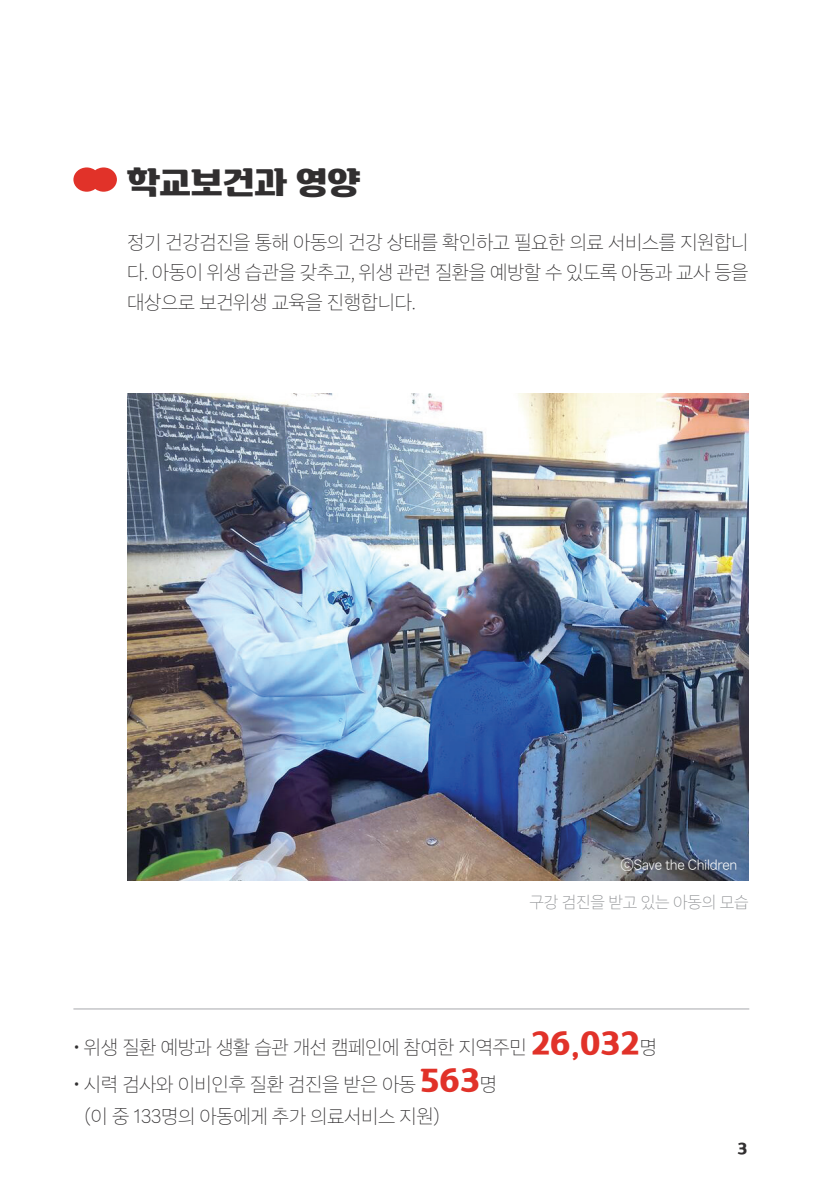
<style>
.page{position:relative;width:828px;height:1191px;background:#fff}
.page>*{position:absolute;margin:0;border:0;box-sizing:border-box;transform-origin:0 0}
.부제목18pt_GNDB{font:36px "OTELAND Nice M";letter-spacing:-.03em;color:#312f30}
.지도_명칭{font:19px/30px "SD Clair Sans b Ul";letter-spacing:-.02em;color:#312f30;text-align:justify}
.t1{font:16px "SD Clair Sans b Ul";letter-spacing:-.02em;color:#8a8c8f}
.지도_명칭-2{font:16px "OTELAND Nice M";color:#312f30}
.t2{font:14px "SD Clair Sans c Lt";letter-spacing:-.02em;color:#fff}
.s1{font-family:"OTELAND Nice M";font-size:32px;color:#e13229}
</style>
<div class="page">
<svg style="left:73px;top:167px;width:44px;height:25px"></svg>
<img style="left:127px;top:393px;width:621px;height:487px">
<hr style="left:73px;top:1008px;width:676px;height:1px;background:#a8a9ad">
<p class="부제목18pt_GNDB" style="left:127px;top:165px;width:234px">학교보건과 영양</p>
<p class="지도_명칭" style="left:127px;top:228px;width:623px">정기 건강검진을 통해 아동의 건강 상태를 확인하고 필요한 의료 서비스를 지원합니 다. 아동이 위생 습관을 갖추고, 위생 관련 질환을 예방할 수 있도록 아동과 교사 등을 대상으로 보건위생 교육을 진행합니다.</p>
<p class="t2" style="left:621px;top:857px;width:118px">ⓒSave the Children</p>
<p class="t1" style="left:529px;top:893px;width:220px">구강 검진을 받고 있는 아동의 모습</p>
<p class="지도_명칭" style="left:73px;top:1031px;width:585px">• 위생 질환 예방과 생활 습관 개선 캠페인에 참여한 지역주민 <span class="s1">26,032</span>명</p>
<p class="지도_명칭" style="left:84px;top:1068px;width:415px;line-height:32px;text-indent:-11px">• 시력 검사와 이비인후 질환 검진을 받은 아동 <span class="s1">563</span>명 (이 중 133명의 아동에게 추가 의료서비스 지원)</p>
<p class="지도_명칭-2" style="left:737px;top:1141px;width:11px">3</p>
</div>
